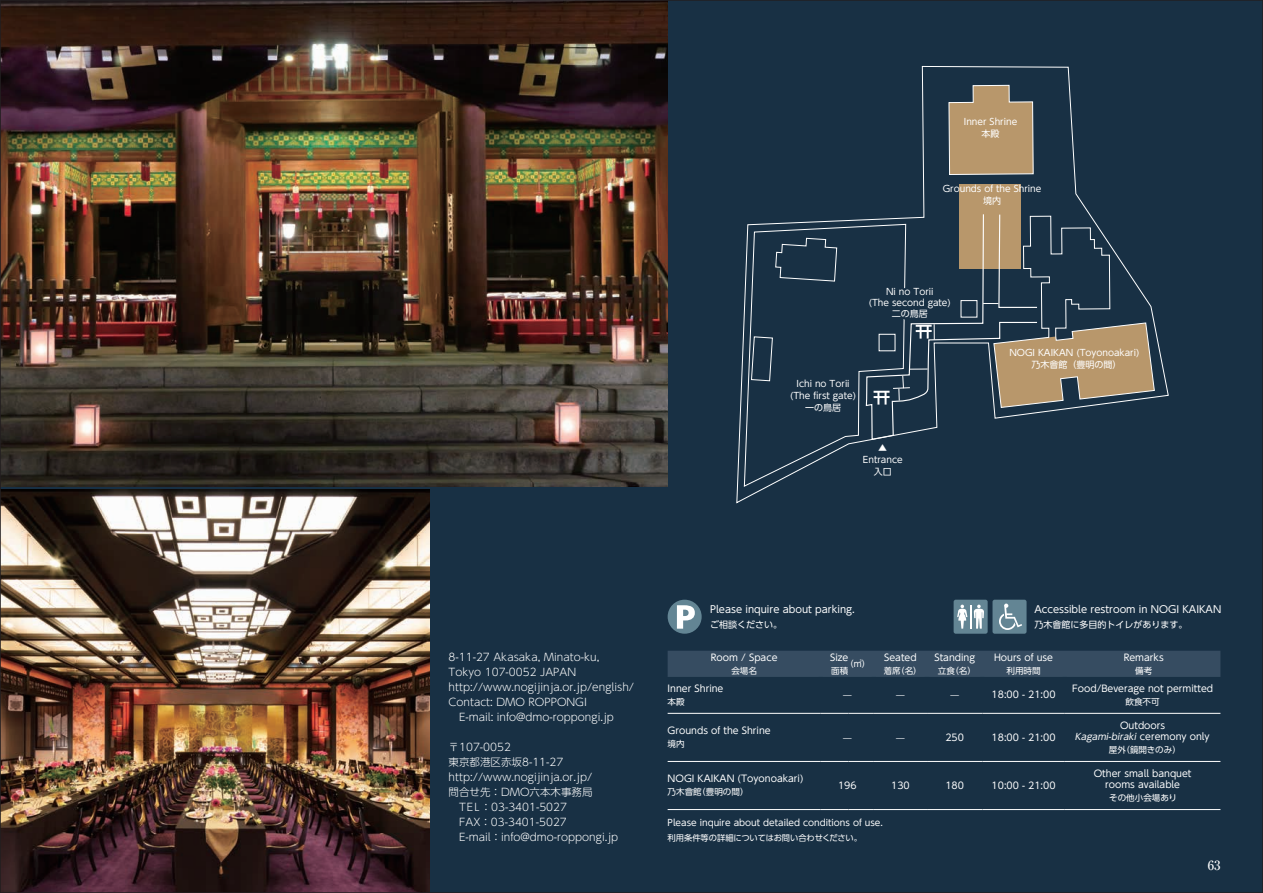
<style>
.page{position:relative;width:1263px;height:893px;background:#183044}
.page>*{position:absolute;margin:0;border:0;box-sizing:border-box;transform-origin:0 0}
.t1{font:500 12.75px "Ryumin Pr 6";color:#fff}
.t2{font:10.8px "UD Shin Go Pr 6";color:#fff;scale:.83 1}
.t3{font:300 10.5px/15px "UD Shin Go Pr 6";color:#fff}
.t4{font:9.9px "UD Shin Go Pr 6";color:#fff}
.t5{font:9.45px/11.7px "UD Shin Go Pr 6";color:#fff;text-align:center}
.t6{font:italic 9.15px "UD Shin Go Pr 6";color:#fff}
.t7{font:9px/12px "UD Shin Go Pr 6";color:#fff;text-align:center}
.t8{font:8.55px "UD Shin Go Pr 6";color:#fff}
.t9{font:8.25px "UD Shin Go Pr 6";letter-spacing:-.01em;color:#fff}
.s1{font-style:normal;font-size:9.45px}
</style>
<div class="page">
<img style="left:2px;top:489px;width:427px;height:402px">
<img style="left:2px;top:2px;width:666px;height:485px">
<div style="left:668px;top:651px;width:552px;height:26px;background:#364c61"></div>
<hr style="left:668px;top:713px;width:153px;height:1px;background:#fff">
<svg style="left:821px;top:713px;width:53px;height:1px"></svg>
<hr style="left:874px;top:713px;width:53px;height:1px;background:#fff">
<hr style="left:927px;top:713px;width:55px;height:1px;background:#fff">
<hr style="left:982px;top:713px;width:83px;height:1px;background:#fff">
<hr style="left:1065px;top:713px;width:155px;height:1px;background:#fff">
<hr style="left:668px;top:761px;width:153px;height:1px;background:#fff">
<svg style="left:821px;top:761px;width:53px;height:1px"></svg>
<hr style="left:874px;top:761px;width:53px;height:1px;background:#fff">
<hr style="left:927px;top:761px;width:55px;height:1px;background:#fff">
<hr style="left:982px;top:761px;width:83px;height:1px;background:#fff">
<hr style="left:1065px;top:761px;width:155px;height:1px;background:#fff">
<hr style="left:668px;top:809px;width:153px;height:1px;background:#fff">
<svg style="left:821px;top:809px;width:53px;height:1px"></svg>
<hr style="left:874px;top:809px;width:53px;height:1px;background:#fff">
<hr style="left:927px;top:809px;width:55px;height:1px;background:#fff">
<hr style="left:982px;top:809px;width:83px;height:1px;background:#fff">
<hr style="left:1065px;top:809px;width:155px;height:1px;background:#fff">
<div style="left:668px;top:600px;width:34px;height:34px;background:#638594;border-radius:50%"></div>
<svg style="left:677px;top:605px;width:18px;height:24px"></svg>
<div style="left:992px;top:600px;width:34px;height:34px;background:#638594;border-radius:2px"></div>
<svg style="left:999px;top:604px;width:23px;height:26px"></svg>
<div style="left:954px;top:600px;width:34px;height:34px;background:#638594;border-radius:2px"></div>
<svg style="left:957px;top:605px;width:27px;height:24px"></svg>
<svg style="left:736px;top:66px;width:433px;height:438px"></svg>
<svg style="left:948px;top:84px;width:86px;height:91px;background:#a58d6c"></svg>
<svg style="left:743px;top:213px;width:412px;height:274px"></svg>
<svg style="left:0;top:0;width:1px;height:893px"></svg>
<p class="t7" style="left:964px;top:116px;width:55px">Inner Shrine本殿</p>
<p class="t7" style="left:943px;top:182px;width:100px">Grounds of the Shrine境内</p>
<p class="t7" style="left:869px;top:286px;width:83px;line-height:11.2px">Ni no Torii<br>(The second gate)二の鳥居</p>
<p class="t7" style="left:790px;top:377px;width:67px">Ichi no Torii (The first gate)一の鳥居</p>
<p class="t2" style="left:878px;top:439px;width:12px">▲</p>
<p class="t7" style="left:863px;top:453px;width:41px">Entrance入口</p>
<p class="t7" style="left:1009px;top:346px;width:132px">NOGI KAIKAN (Toyonoakari)乃木會館（豊明の間）</p>
<p class="t3" style="left:449px;top:649px;width:187px">8-11-27 Akasaka, Minato-ku,<br>Tokyo 107-0052 JAPAN http://www.nogijinja.or.jp/english/<br>Contact: DMO ROPPONGI　E-mail: info@dmo-roppongi.jp</p>
<p class="t3" style="left:449px;top:739px;width:171px">〒107-0052<br>東京都港区赤坂8-11-27 http://www.nogijinja.or.jp/<br>問合せ先：DMO六本木事務局　TEL：03-3401-5027<br>　FAX：03-3401-5027<br>　E-mail：info@dmo-roppongi.jp</p>
<p class="t4" style="left:710px;top:601px;width:146px">Please inquire about parking.</p>
<p class="t7" style="left:710px;top:619px;width:73px">ご相談ください。</p>
<p class="t4" style="left:1034px;top:601px;width:188px">Accessible restroom in NOGI KAIKAN</p>
<p class="t7" style="left:1034px;top:619px;width:154px">乃木會館に多目的トイレがあります。</p>
<p class="t5" style="left:711px;top:651px;width:68px">Room / Space</p>
<p class="t8" style="left:731px;top:664px;width:27px">会場名</p>
<p class="t5" style="left:830px;top:651px;width:20px">Size</p>
<p class="t8" style="left:831px;top:664px;width:19px">面積</p>
<p class="t8" style="left:845px;top:657px;width:27px">（㎡）</p>
<p class="t5" style="left:884px;top:651px;width:34px">Seated</p>
<p class="t8" style="left:884px;top:664px;width:40px">着席（名）</p>
<p class="t5" style="left:934px;top:651px;width:42px">Standing</p>
<p class="t8" style="left:938px;top:664px;width:40px">立食（名）</p>
<p class="t5" style="left:994px;top:651px;width:61px">Hours of use</p>
<p class="t8" style="left:1006px;top:664px;width:36px">利用時間</p>
<p class="t5" style="left:1124px;top:651px;width:42px">Remarks</p>
<p class="t8" style="left:1135px;top:664px;width:19px">備考</p>
<p class="t5" style="left:668px;top:682px;width:57px">Inner Shrine</p>
<p class="t8" style="left:668px;top:694px;width:19px">本殿</p>
<p class="t5" style="left:668px;top:725px;width:105px">Grounds of the Shrine</p>
<p class="t8" style="left:668px;top:737px;width:19px">境内</p>
<p class="t5" style="left:668px;top:773px;width:137px">NOGI KAIKAN (Toyonoakari)</p>
<p class="t8" style="left:668px;top:785px;width:82px">乃木會館（豊明の間）</p>
<p class="t8" style="left:843px;top:688px;width:10px">—</p>
<p class="t8" style="left:896px;top:688px;width:10px">—</p>
<p class="t8" style="left:950px;top:688px;width:10px">—</p>
<p class="t5" style="left:991px;top:689px;width:65px">18:00 - 21:00</p>
<p class="t8" style="left:843px;top:730px;width:10px">—</p>
<p class="t8" style="left:896px;top:730px;width:10px">—</p>
<p class="t5" style="left:945px;top:731px;width:20px">250</p>
<p class="t5" style="left:991px;top:731px;width:65px">18:00 - 21:00</p>
<p class="t5" style="left:838px;top:779px;width:20px">196</p>
<p class="t5" style="left:891px;top:779px;width:20px">130</p>
<p class="t5" style="left:945px;top:779px;width:20px">180</p>
<p class="t5" style="left:991px;top:779px;width:65px">10:00 - 21:00</p>
<p class="t7" style="left:668px;top:817px;width:217px">Please inquire about detailed conditions of use.</p>
<p class="t9" style="left:668px;top:831px;width:196px">利用条件等の詳細についてはお問い合わせください。</p>
<p class="t5" style="left:1072px;top:682px;width:143px">Food/Beverage not permitted</p>
<p class="t8" style="left:1125px;top:694px;width:36px">飲食不可</p>
<p class="t5" style="left:1120px;top:719px;width:47px">Outdoors</p>
<p class="t6" style="left:1075px;top:729px;width:136px">Kagami-biraki <span class="s1">c e r e m o n y o n ly</span></p>
<p class="t8" style="left:1109px;top:743px;width:73px">屋外（鏡開きのみ）</p>
<p class="t5" style="left:1094px;top:767px;width:99px">Other small banquet rooms available</p>
<p class="t8" style="left:1109px;top:791px;width:69px">その他小会場あり</p>
<p class="t1" style="left:1208px;top:855px;width:14px">63</p>
</div>
